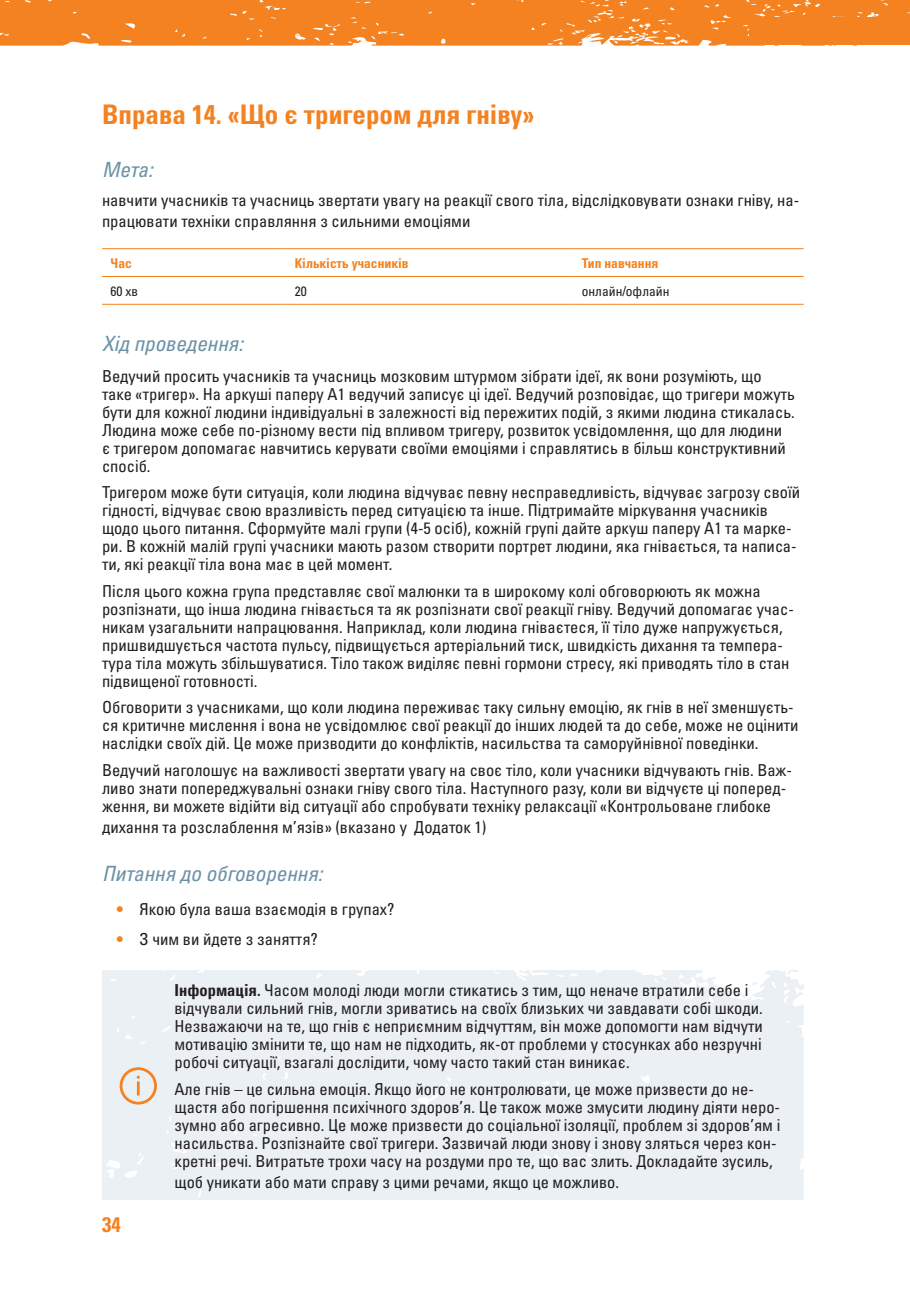
<style>
.page{position:relative;width:910px;height:1297px;background:#fff}
.page>*{position:absolute;margin:0;border:0;box-sizing:border-box;transform-origin:0 0}
.t1{font:27px "Univers LTCYR 67 Bold Cond";color:#f58220}
.t2{font:21px "Univers LTCYR 57 Condensed Obl";color:#6c92a7}
.t3{font:21px "Univers LTCYR 67 Bold Cond";color:#f58220}
.t4{font:condensed 16.5px/18px "Univers LTCYR 57";color:#231f20}
.t5{font:13.5px "Univers LTCYR 67 Bold Cond";color:#f58220}
.t6{font:condensed 13.5px "Univers LTCYR 57";color:#231f20}
.s1{color:#f58220}
.s2{font-family:"Univers LTCYR 67 Bold Cond";font-stretch:normal}
</style>
<div class="page">
<svg style="left:0;top:0;width:910px;height:46px"></svg>
<div style="left:749px;top:18px;width:160px;height:27px;background:#f58220"></div>
<div style="left:103px;top:971px;width:701px;height:228px;background:#ebf0f4"></div>
<svg style="left:781px;top:971px;width:18px;height:3px"></svg>
<svg style="left:734px;top:981px;width:24px;height:18px"></svg>
<hr style="left:102px;top:248px;width:184px;height:1px;background:#f58220">
<hr style="left:286px;top:248px;width:287px;height:1px;background:#f58220">
<hr style="left:102px;top:276px;width:184px;height:1px;background:#f58220">
<hr style="left:286px;top:276px;width:287px;height:1px;background:#f58220">
<hr style="left:102px;top:304px;width:184px;height:1px;background:#f58220">
<hr style="left:286px;top:304px;width:287px;height:1px;background:#f58220">
<hr style="left:573px;top:304px;width:231px;height:1px;background:#f58220">
<hr style="left:573px;top:248px;width:231px;height:1px;background:#f58220">
<hr style="left:573px;top:276px;width:231px;height:1px;background:#f58220">
<div style="left:120px;top:1067px;width:37px;height:37px;border:3px solid #f58220;border-radius:50%"></div>
<hr style="left:137px;top:1081px;width:3px;height:14px;background:#f58220">
<h1 class="t1" style="left:102px;top:97px;width:434px">Вправа 14. «Що є тригером для гніву»</h1>
<p class="t2" style="left:102px;top:156px;width:52px">Мета:</p>
<p class="t4" style="left:102px;top:189px;width:699px;line-height:21px">навчити учасників та учасниць звертати увагу на реакції свого тіла, відслідковувати ознаки гніву, на&shy;працювати техніки справляння з сильними емоціями</p>
<p class="t5" style="left:111px;top:255px;width:23px">Час</p>
<p class="t5" style="left:295px;top:255px;width:115px">Кількість учасників</p>
<p class="t5" style="left:582px;top:255px;width:78px">Тип навчання</p>
<p class="t6" style="left:111px;top:282px;width:29px">60 хв</p>
<p class="t6" style="left:295px;top:282px;width:13px">20</p>
<p class="t6" style="left:582px;top:282px;width:89px">онлайн/офлайн</p>
<p class="t2" style="left:102px;top:330px;width:143px">Хід проведення:</p>
<p class="t4" style="left:102px;top:366px;width:694px">Ведучий просить учасників та учасниць мозковим штурмом зібрати ідеї, як вони розуміють, що таке «тригер». На аркуші паперу А1 ведучий записує ці ідеї. Ведучий розповідає, що тригери можуть бути для кожної людини індивідуальні в залежності від пережитих подій, з якими людина стикалась.<br>Людина може себе по-різному вести під впливом тригеру, розвиток усвідомлення, що для людини<br>є тригером допомагає навчитись керувати своїми емоціями і справлятись в більш конструктивний спосіб.</p>
<p class="t4" style="left:102px;top:483px;width:700px">Тригером може бути ситуація, коли людина відчуває певну несправедливість, відчуває загрозу своїй гідності, відчуває свою вразливість перед ситуацією та інше. Підтримайте міркування учасників щодо цього питання. Сформуйте малі групи (4-5 осіб), кожній групі дайте аркуш паперу А1 та марке&shy;ри. В кожній малій групі учасники мають разом створити портрет людини, яка гнівається, та написа&shy;ти, які реакції тіла вона має в цей момент.</p>
<p class="t4" style="left:102px;top:581px;width:693px">Після цього кожна група представляє свої малюнки та в широкому колі обговорюють як можна розпізнати, що інша людина гнівається та як розпізнати свої реакції гніву. Ведучий допомагає учас&shy;никам узагальнити напрацювання. Наприклад, коли людина гніваєтеся, її тіло дуже напружується, пришвидшується частота пульсу, підвищується артеріальний тиск, швидкість дихання та темпера&shy;тура тіла можуть збільшуватися. Тіло також виділяє певні гормони стресу, які приводять тіло в стан підвищеної готовності.</p>
<p class="t4" style="left:102px;top:698px;width:698px">Обговорити з учасниками, що коли людина переживає таку сильну емоцію, як гнів в неї зменшуєть&shy;ся критичне мислення і вона не усвідомлює свої реакції до інших людей та до себе, може не оцінити наслідки своїх дій. Це може призводити до конфліктів, насильства та саморуйнівної поведінки.</p>
<p class="t4" style="left:102px;top:760px;width:691px">Ведучий наголошує на важливості звертати увагу на своє тіло, коли учасники відчувають гнів. Важ&shy;ливо знати попереджувальні ознаки гніву свого тіла. Наступного разу, коли ви відчуєте ці поперед&shy;ження, ви можете відійти від ситуації або спробувати техніку релаксації «Контрольоване глибоке</p>
<p class="t4" style="left:102px;top:817px;width:386px">дихання та розслаблення м’язів» (вказано у Додаток 1)</p>
<p class="t2" style="left:102px;top:860px;width:222px">Питання до обговорення:</p>
<p class="t4" style="left:117px;top:900px;width:279px"><span class="s1">•</span> Якою була ваша взаємодія в групах?</p>
<p class="t4" style="left:117px;top:929px;width:202px"><span class="s1">•</span> З чим ви йдете з заняття?</p>
<p class="t4" style="left:175px;top:981px;width:590px"><span class="s2">Інформація.</span> Часом молоді люди могли стикатись з тим, що неначе втратили себе і відчували сильний гнів, могли зриватись на своїх близьких чи завдавати собі шкоди.<br>Незважаючи на те, що гнів є неприємним відчуттям, він може допомогти нам відчути мотивацію змінити те, що нам не підходить, як-от проблеми у стосунках або незручні робочі ситуації, взагалі дослідити, чому часто такий стан виникає.</p>
<p class="t4" style="left:175px;top:1079px;width:607px">Але гнів – це сильна емоція. Якщо його не контролювати, це може призвести до не&shy;щастя або погіршення психічного здоров’я. Це також може змусити людину діяти неро&shy;зумно або агресивно. Це може призвести до соціальної ізоляції, проблем зі здоров’ям і насильства. Розпізнайте свої тригери. Зазвичай люди знову і знову зляться через кон&shy;кретні речі. Витратьте трохи часу на роздуми про те, що вас злить. Докладайте зусиль,</p>
<p class="t4" style="left:175px;top:1172px;width:446px">щоб уникати або мати справу з цими речами, якщо це можливо.</p>
<p class="t3" style="left:102px;top:1211px;width:20px">34</p>
</div>
